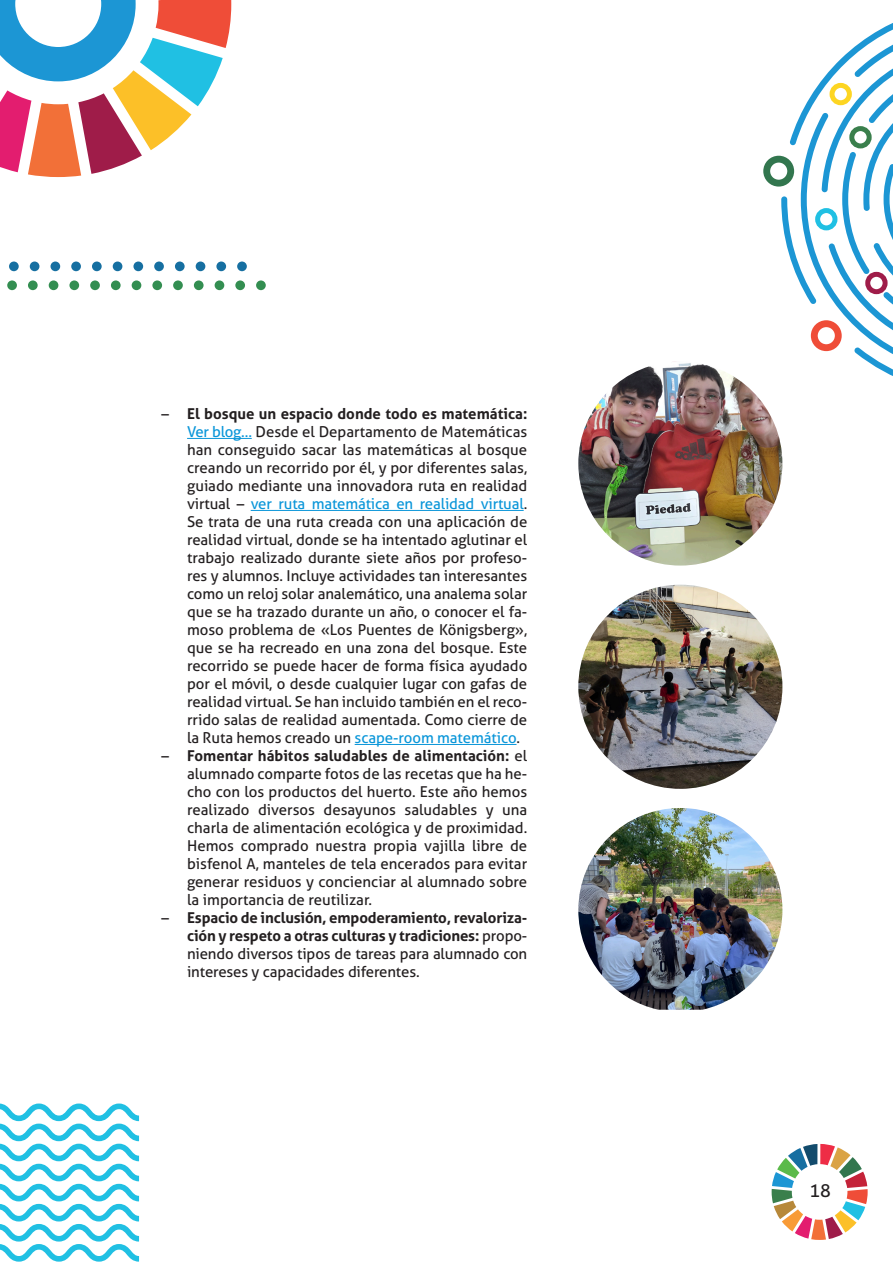
<style>
.page{position:relative;width:893px;height:1263px;background:#fff}
.page>*{position:absolute;margin:0;border:0;box-sizing:border-box;transform-origin:0 0}
.t1{font:18px "Aller";color:#231f20}
.t2{font:15px/18px "Aller";letter-spacing:-.005em;color:#231f20;text-align:justify}
.t3{font:700 15px/18px "Aller";letter-spacing:-.01em;color:#231f20;text-align:justify}
.s1{font-weight:700}
.s2{color:#0a96d9}
.s3{font-weight:400}
</style>
<div class="page">
<svg style="left:0;top:0;width:231px;height:177px"></svg>
<svg style="left:772px;top:1144px;width:96px;height:96px"></svg>
<div style="left:763px;top:156px;width:31px;height:31px;border:7px solid #32764e;border-radius:50%"></div>
<svg style="left:781px;top:23px;width:112px;height:353px"></svg>
<svg style="left:0;top:1103px;width:139px;height:158px"></svg>
<div style="left:7px;top:280px;width:10px;height:10px;background:#338e51;border-radius:50%"></div>
<div style="left:28px;top:280px;width:10px;height:10px;background:#338e51;border-radius:50%"></div>
<div style="left:49px;top:280px;width:9px;height:10px;background:#338e51;border-radius:50%"></div>
<div style="left:69px;top:280px;width:10px;height:10px;background:#338e51;border-radius:50%"></div>
<div style="left:90px;top:280px;width:10px;height:10px;background:#338e51;border-radius:50%"></div>
<div style="left:111px;top:280px;width:10px;height:10px;background:#338e51;border-radius:50%"></div>
<div style="left:132px;top:280px;width:9px;height:10px;background:#338e51;border-radius:50%"></div>
<div style="left:152px;top:280px;width:10px;height:10px;background:#338e51;border-radius:50%"></div>
<div style="left:173px;top:280px;width:10px;height:10px;background:#338e51;border-radius:50%"></div>
<div style="left:194px;top:280px;width:10px;height:10px;background:#338e51;border-radius:50%"></div>
<div style="left:215px;top:280px;width:9px;height:10px;background:#338e51;border-radius:50%"></div>
<div style="left:235px;top:280px;width:10px;height:10px;background:#338e51;border-radius:50%"></div>
<div style="left:256px;top:280px;width:10px;height:10px;background:#338e51;border-radius:50%"></div>
<div style="left:9px;top:261px;width:10px;height:10px;background:#166fa1;border-radius:50%"></div>
<div style="left:30px;top:261px;width:9px;height:10px;background:#166fa1;border-radius:50%"></div>
<div style="left:51px;top:261px;width:9px;height:10px;background:#166fa1;border-radius:50%"></div>
<div style="left:71px;top:261px;width:10px;height:10px;background:#166fa1;border-radius:50%"></div>
<div style="left:92px;top:261px;width:10px;height:10px;background:#166fa1;border-radius:50%"></div>
<div style="left:113px;top:261px;width:9px;height:10px;background:#166fa1;border-radius:50%"></div>
<div style="left:133px;top:261px;width:10px;height:10px;background:#166fa1;border-radius:50%"></div>
<div style="left:154px;top:261px;width:10px;height:10px;background:#166fa1;border-radius:50%"></div>
<div style="left:175px;top:261px;width:10px;height:10px;background:#166fa1;border-radius:50%"></div>
<div style="left:196px;top:261px;width:9px;height:10px;background:#166fa1;border-radius:50%"></div>
<div style="left:216px;top:261px;width:10px;height:10px;background:#166fa1;border-radius:50%"></div>
<div style="left:237px;top:261px;width:10px;height:10px;background:#166fa1;border-radius:50%"></div>
<hr style="left:187px;top:438px;width:65px;height:1px;background:#0a96d9">
<hr style="left:251px;top:510px;width:273px;height:1px;background:#0a96d9">
<hr style="left:355px;top:744px;width:161px;height:1px;background:#0a96d9">
<img style="left:578px;top:361px;width:204px;height:205px;border-radius:102px">
<img style="left:578px;top:585px;width:204px;height:204px;border-radius:102px">
<img style="left:578px;top:808px;width:204px;height:202px">
<p class="t2" style="left:187px;top:405px;width:342px;text-indent:-26px">– <span class="s1">El bosque un espacio donde todo es matemática:<br></span><span class="s2">Ver blog…</span> Desde el Departamento de Matemáticas han conseguido sacar las matemáticas al bosque creando un recorrido por él, y por diferentes salas, guiado mediante una innovadora ruta en realidad virtual – <span class="s2">ver ruta matemática en realidad virtual</span>.<br>Se trata de una ruta creada con una aplicación de realidad virtual, donde se ha intentado aglutinar el trabajo realizado durante siete años por profeso&shy;res y alumnos. Incluye actividades tan interesantes como un reloj solar analemático, una analema solar que se ha trazado durante un año, o conocer el fa&shy;moso problema de «Los Puentes de Königsberg», que se ha recreado en una zona del bosque. Este recorrido se puede hacer de forma física ayudado por el móvil, o desde cualquier lugar con gafas de realidad virtual. Se han incluido también en el reco&shy;rrido salas de realidad aumentada. Como cierre de la Ruta hemos creado un <span class="s2">scape-room matemático</span>.</p>
<p class="t2" style="left:187px;top:747px;width:342px;text-indent:-26px">– <span class="s1">Fomentar hábitos saludables de alimentación:</span> el alumnado comparte fotos de las recetas que ha he&shy;cho con los productos del huerto. Este año hemos realizado diversos desayunos saludables y una charla de alimentación ecológica y de proximidad.<br>Hemos comprado nuestra propia vajilla libre de bisfenol A, manteles de tela encerados para evitar generar residuos y concienciar al alumnado sobre la importancia de reutilizar.</p>
<p class="t3" style="left:187px;top:909px;width:342px;text-indent:-26px"><span class="s3">–</span> Espacio de inclusión, empoderamiento, revaloriza&shy;ción y respeto a otras culturas y tradiciones: <span class="s3">propo&shy;niendo diversos tipos de tareas para alumnado con intereses y capacidades diferentes.</span></p>
<p class="t1" style="left:809px;top:1180px;width:23px">18</p>
</div>
